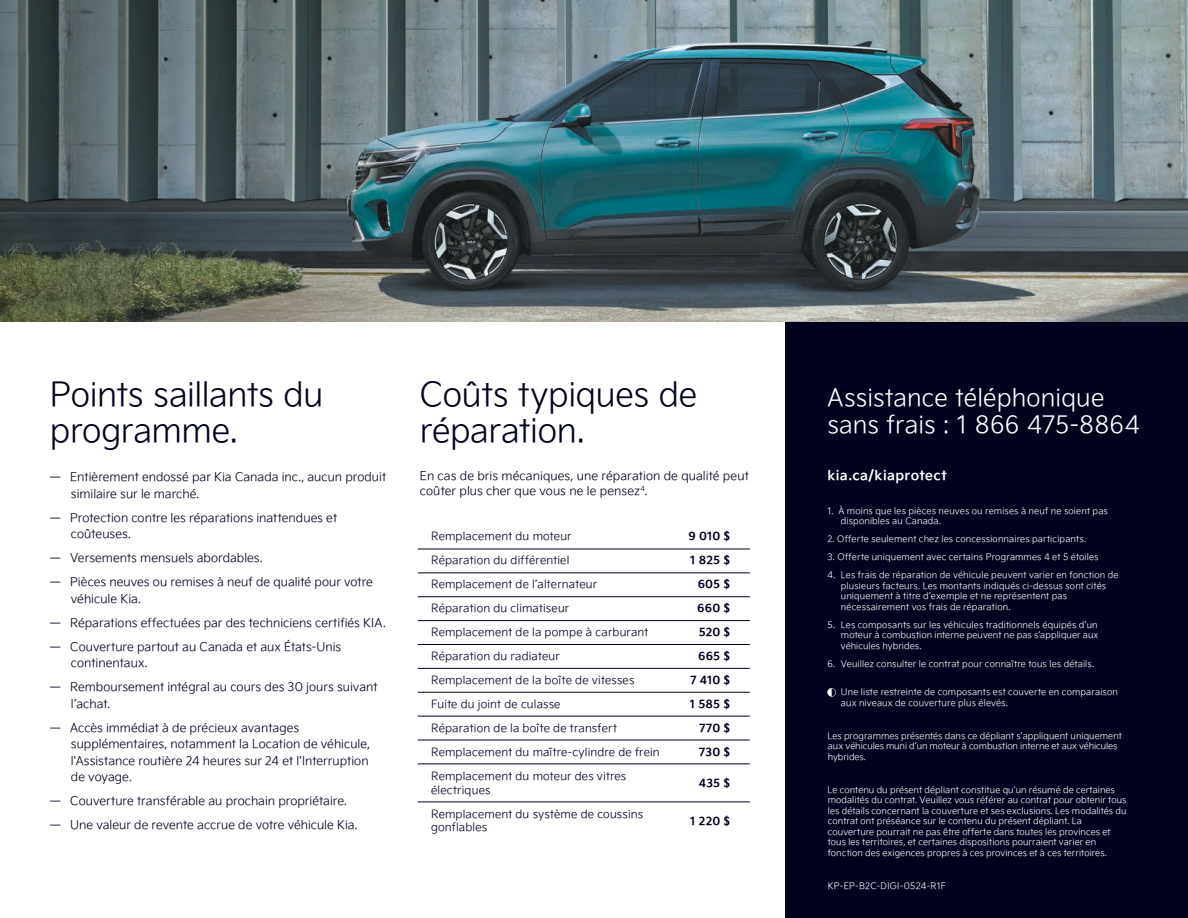
<style>
.page{position:relative;width:1188px;height:918px;background:#fff}
.page>*{position:absolute;margin:0;border:0;box-sizing:border-box;transform-origin:0 0}
.t1{font:33px/36px "Kia Signature OTF Light";letter-spacing:-.01em;color:#00021e}
.t2{font:24px/27px "Kia Signature OTF Light";letter-spacing:.01em;color:#fff}
.t3{font:13.5px "Kia Signature OTF Bold";letter-spacing:.03em;color:#fff}
.t4{font:12px/16.5px "Kia Signature OTF Light";letter-spacing:.005em;color:#00021e}
.t5{font:11.25px/24px "Kia Signature OTF Light";letter-spacing:.015em;color:#00021e}
.t6{font:11.25px/24px "Kia Signature OTF Bold";letter-spacing:.01em;color:#00021e;text-align:right}
.t7{font:9px/10.5px "Kia Signature OTF Light";letter-spacing:.01em;color:#fff}
.t8{font:9px "Kia Signature OTF Light";letter-spacing:.03em;color:#fff}
</style>
<div class="page">
<div style="left:785px;top:0;width:403px;height:918px;background:#00021e"></div>
<img style="left:0;top:0;width:1188px;height:321px">
<hr style="left:418px;top:549px;width:332px;height:1px;background:#00021e">
<hr style="left:418px;top:573px;width:332px;height:1px;background:#00021e">
<hr style="left:418px;top:596px;width:332px;height:1px;background:#00021e">
<hr style="left:418px;top:620px;width:332px;height:1px;background:#00021e">
<hr style="left:418px;top:644px;width:332px;height:1px;background:#00021e">
<hr style="left:418px;top:668px;width:332px;height:1px;background:#00021e">
<hr style="left:418px;top:692px;width:332px;height:1px;background:#00021e">
<hr style="left:418px;top:716px;width:332px;height:1px;background:#00021e">
<hr style="left:418px;top:740px;width:332px;height:1px;background:#00021e">
<hr style="left:418px;top:764px;width:332px;height:1px;background:#00021e">
<hr style="left:418px;top:802px;width:332px;height:1px;background:#00021e">
<svg style="left:827px;top:688px;width:9px;height:9px"></svg>
<h1 class="t1" style="left:50px;top:375px;width:275px">Points saillants du programme.</h1>
<h3 class="t4" style="left:71px;top:468px;width:317px;text-indent:-21px">— Enti썟rement endoss썗 par Kia Canada inc., aucun produit similaire sur le march썗.</h3>
<h3 class="t4" style="left:71px;top:509px;width:268px;text-indent:-21px">— Protection contre les r썗parations inattendues et co쏕teuses.</h3>
<h3 class="t4" style="left:50px;top:549px;width:214px">— Versements mensuels abordables.</h3>
<h3 class="t4" style="left:71px;top:573px;width:304px;text-indent:-21px">— Pi썟ces neuves ou remises 쌽 neuf de qualit썗 pour votre v썗hicule Kia.</h3>
<h3 class="t4" style="left:50px;top:614px;width:337px">— R썗parations effectu썗es par des techniciens certifi썗s KIA.</h3>
<h3 class="t4" style="left:71px;top:638px;width:272px;text-indent:-21px">— Couverture partout au Canada et aux 쉩tats-Unis continentaux.</h3>
<h3 class="t4" style="left:71px;top:678px;width:308px;text-indent:-21px">— Remboursement int썗gral au cours des 30 jours suivant l’achat.</h3>
<h3 class="t4" style="left:71px;top:719px;width:301px;text-indent:-21px">— Acc썟s imm썗diat 쌽 de pr썗cieux avantages suppl썗mentaires, notamment la Location de v썗hicule, l'Assistance routi썟re 24 heures sur 24 et l'Interruption de voyage.</h3>
<h3 class="t4" style="left:50px;top:792px;width:298px">— Couverture transf썗rable au prochain propri썗taire.</h3>
<h3 class="t4" style="left:50px;top:816px;width:309px">— Une valeur de revente accrue de votre v썗hicule Kia.</h3>
<h1 class="t1" style="left:420px;top:375px;width:279px">Co쏕ts typiques de r썗paration.</h1>
<h3 class="t4" style="left:420px;top:468px;width:331px;line-height:15px">En cas de bris m썗caniques, une r썗paration de qualit썗 peut co쏕ter plus cher que vous ne le pensez<sup>4</sup>.</h3>
<p class="t5" style="left:431px;top:523px;width:230px">Remplacement du moteur<br>R썗paration du diff썗rentiel<br>Remplacement de l’alternateur<br>R썗paration du climatiseur<br>Remplacement de la pompe 쌽 carburant<br>R썗paration du radiateur<br>Remplacement de la bo쎂te de vitesses<br>Fuite du joint de culasse<br>R썗paration de la bo쎂te de transfert<br>Remplacement du ma쎂tre-cylindre de frein<br>Remplacement du moteur des vitres</p>
<p class="t5" style="left:431px;top:777px;width:213px">썗lectriques<br>Remplacement du syst썟me de coussins</p>
<p class="t5" style="left:431px;top:814px;width:58px">gonflables</p>
<p class="t6" style="left:688px;top:523px;width:43px">9 010 $<br>1 825 $<br>605 $<br>660 $<br>520 $<br>665 $<br>7 410 $<br>1 585 $<br>770 $<br>730 $</p>
<p class="t6" style="left:699px;top:771px;width:33px">435 $</p>
<p class="t6" style="left:690px;top:808px;width:41px">1 220 $</p>
<h2 class="t2" style="left:827px;top:383px;width:314px">Assistance t썗l썗phonique sans frais : 1 866 475-8864</h2>
<h3 class="t3" style="left:827px;top:465px;width:121px">kia.ca/kiaprotect</h3>
<p class="t7" style="left:841px;top:505px;width:268px;text-indent:-14px">1. 쉅 moins que les pi썟ces neuves ou remises 쌽 neuf ne soient pas disponibles au Canada.</p>
<p class="t7" style="left:827px;top:533px;width:260px">2. Offerte seulement chez les concessionnaires participants.</p>
<p class="t7" style="left:827px;top:551px;width:273px">3. Offerte uniquement avec certains Programmes 4 et 5 썗toiles</p>
<p class="t7" style="left:841px;top:569px;width:279px;text-indent:-14px">4. Les frais de r썗paration de v썗hicule peuvent varier en fonction de plusieurs facteurs. Les montants indiqu썗s ci-dessus sont cit썗s uniquement 쌽 titre d’exemple et ne repr썗sentent pas n썗cessairement vos frais de r썗paration.</p>
<p class="t7" style="left:841px;top:619px;width:259px;text-align:justify;text-indent:-14px">5. Les composants sur les v썗hicules traditionnels 썗quip썗s d’un moteur 쌽 combustion interne peuvent ne pas s’appliquer aux v썗hicules hybrides.</p>
<p class="t7" style="left:827px;top:658px;width:268px">6. Veuillez consulter le contrat pour conna쎂tre tous les d썗tails.</p>
<p class="t7" style="left:841px;top:686px;width:279px">Une liste restreinte de composants est couverte en comparaison aux niveaux de couverture plus 썗lev썗s.</p>
<p class="t7" style="left:827px;top:730px;width:296px">Les programmes pr썗sent썗s dans ce d썗pliant s’appliquent uniquement aux v썗hicules muni d’un moteur 쌽 combustion interne et aux v썗hicules hybrides.</p>
<p class="t7" style="left:827px;top:784px;width:301px">Le contenu du pr썗sent d썗pliant constitue qu’un r썗sum썗 de certaines modalit썗s du contrat. Veuillez vous r썗f썗rer au contrat pour obtenir tous les d썗tails concernant la couverture et ses exclusions. Les modalit썗s du contrat ont pr썗s썗ance sur le contenu du pr썗sent d썗pliant. La couverture pourrait ne pas 썛tre offerte dans toutes les provinces et tous les territoires, et certaines dispositions pourraient varier en fonction des exigences propres 쌽 ces provinces et 쌽 ces territoires.</p>
<p class="t8" style="left:828px;top:880px;width:120px">KP-EP-B2C-DIGI-0524-R1F</p>
</div>
